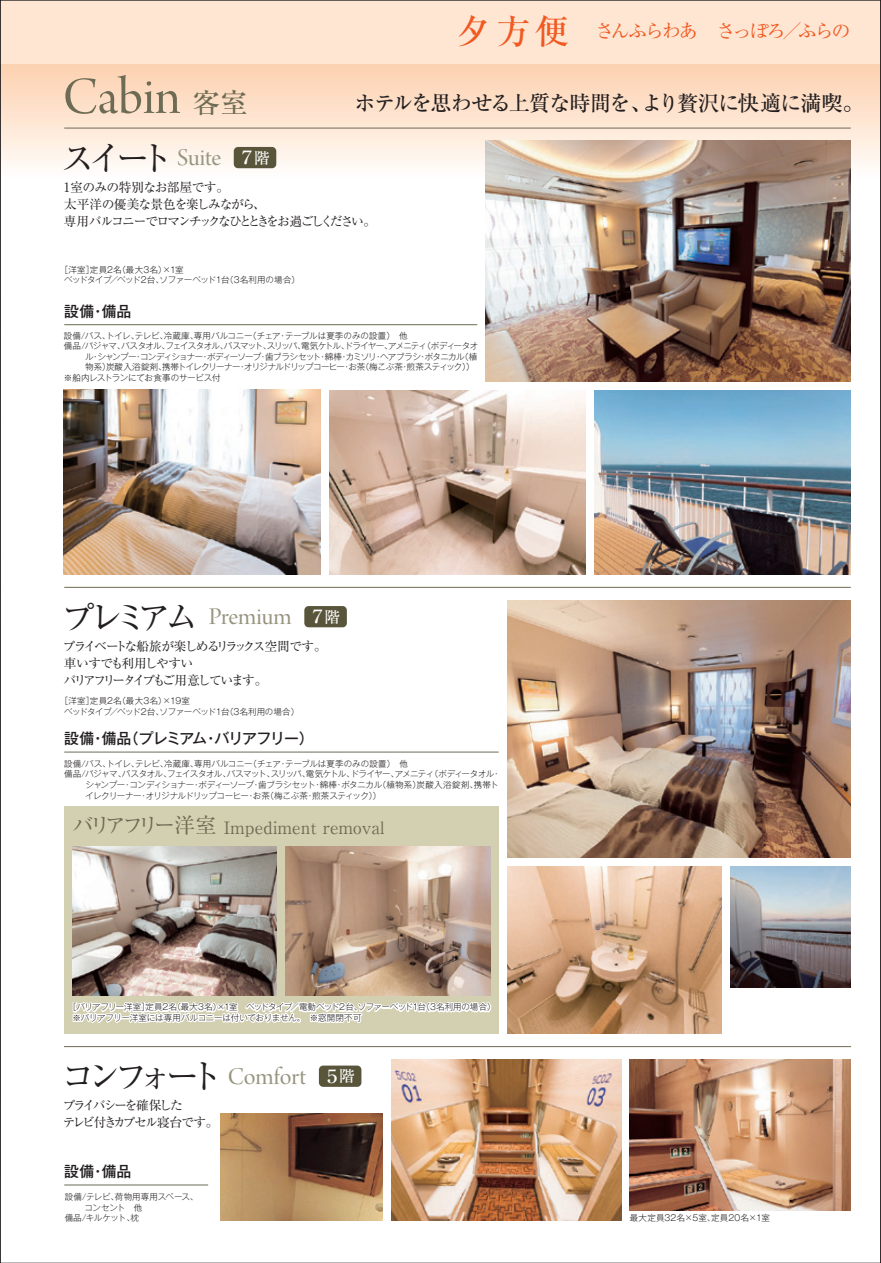
<style>
.page{position:relative;width:881px;height:1263px;background:#fff}
.page>*{position:absolute;margin:0;border:0;box-sizing:border-box;transform-origin:0 0}
.t1{font:55.35px "Arno Pro Display";letter-spacing:-.005em;color:#6d6b54}
.t2{font:34.05px "Ryumin Pro";letter-spacing:-.22em;color:#231f20}
.t3{font:500 27.6px "Ryumin Pro";color:#6d6b54}
.t4{font:25.5px "Arno Pro Display";color:#97957f}
.t5{font:500 21.3px "Ryumin Pro";letter-spacing:-.06em;color:#231f20}
.t6{font:19.2px "Ryumin Pro";letter-spacing:-.125em;color:#f15921}
.t7{font:500 18.3px "Ryumin Pro";color:#fff}
.t8{font:16.95px "Ryumin Pro";color:#6d6b54}
.t9{font:500 14.85px "Gothic MB101 Pro";letter-spacing:-.075em;color:#231f20}
.t10{font:500 14.85px "Gothic MB101 Pro";letter-spacing:-.05em;color:#231f20}
.t11{font:12.75px/17px "Ryumin Pro";letter-spacing:-.1em;color:#231f20}
.t12{font:12.75px/17px "Ryumin Pro";letter-spacing:-.16em;color:#231f20}
.t13{font:12.75px/17px "Ryumin Pro";letter-spacing:-.15em;color:#231f20}
.t14{font:300 8.55px/10.6px "Gothic MB101 Pro";letter-spacing:-.02em;color:#231f20}
.t15{font:300 8.55px "Gothic MB101 Pro";letter-spacing:-.045em;color:#231f20}
.t16{font:300 8.55px "Gothic MB101 Pro";color:#231f20}
.t17{font:300 8.55px "Gothic MB101 Pro";letter-spacing:-.07em;color:#231f20}
.t18{font:300 8.55px "Gothic MB101 Pro";letter-spacing:-.09em;color:#231f20}
.t19{font:300 8.55px "Gothic MB101 Pro";letter-spacing:-.075em;color:#231f20}
.t20{font:300 8.55px/10.6px "Gothic MB101 Pro";letter-spacing:-.015em;color:#231f20}
.t21{font:300 8.55px "Gothic MB101 Pro";letter-spacing:.025em;color:#231f20}
.s1{font-size:15.9px}
.s2{font-weight:500;font-size:34.05px}
.s3{font-size:21.3px}
</style>
<div class="page">
<div style="left:0;top:64px;width:880px;height:115px;background:linear-gradient(to bottom,#fdd1ae,#fdfcfa)"></div>
<div style="left:0;top:0;width:880px;height:64px;background:#fee6d3"></div>
<img style="left:507px;top:866px;width:215px;height:167px">
<div style="left:64px;top:807px;width:434px;height:227px;background:#d3d0b2"></div>
<img style="left:486px;top:141px;width:365px;height:240px">
<img style="left:507px;top:600px;width:344px;height:258px">
<img style="left:629px;top:1059px;width:222px;height:151px">
<img style="left:72px;top:846px;width:205px;height:74px">
<img style="left:286px;top:846px;width:204px;height:74px">
<img style="left:730px;top:866px;width:121px;height:122px">
<img style="left:594px;top:390px;width:257px;height:184px">
<img style="left:329px;top:390px;width:257px;height:185px">
<img style="left:64px;top:390px;width:256px;height:185px">
<img style="left:391px;top:1059px;width:230px;height:162px">
<img style="left:72px;top:920px;width:420px;height:103px">
<svg style="left:629px;top:1207px;width:145px;height:4px"></svg>
<hr style="left:64px;top:128px;width:787px;height:1px;background:#6d6b54">
<hr style="left:64px;top:324px;width:413px;height:1px;background:#6d6b54">
<hr style="left:64px;top:587px;width:787px;height:1px;background:#6d6b54">
<hr style="left:64px;top:1046px;width:787px;height:1px;background:#6d6b54">
<img style="left:220px;top:1113px;width:163px;height:108px">
<hr style="left:64px;top:1184px;width:144px;height:1px;background:#6d6b54">
<hr style="left:64px;top:752px;width:434px;height:1px;background:#6d6b54">
<div style="left:234px;top:147px;width:42px;height:21px;background:#58553a;border-radius:4px"></div>
<div style="left:304px;top:606px;width:43px;height:21px;background:#58553a;border-radius:4px"></div>
<div style="left:319px;top:1065px;width:42px;height:22px;background:#58553a;border-radius:4px"></div>
<svg style="left:0;top:0;width:1px;height:1263px"></svg>
<h1 class="t1" style="left:63px;top:66px;width:120px">Cabin</h1>
<h3 class="t3" style="left:193px;top:81px;width:57px">客室</h3>
<h2 class="t2" style="left:61px;top:131px;width:114px">スイート</h2>
<h3 class="t7" style="left:238px;top:143px;width:33px">７<span class="s1">階</span></h3>
<h3 class="t4" style="left:177px;top:144px;width:46px">Suite</h3>
<h3 class="t6" style="left:457px;top:16px;width:395px"><span class="s2">夕方便</span>　さんふらわあ　さっぽろ／ふらの</h3>
<h3 class="t5" style="left:355px;top:86px;width:511px">ホテルを思わせる上質な時間を、より贅沢に快適に満喫。</h3>
<h3 class="t11" style="left:64px;top:178px;width:314px">1室のみの特別なお部屋です。<br>太平洋の優美な景色を楽しみながら、<br>専用バルコニーでロマンチックなひとときをお過ごしください。</h3>
<p class="t20" style="left:64px;top:263px;width:237px;text-indent:-4px">［洋室］定員2名（最大3名）×1室<br>ベッドタイプ／ベッド2台、ソファーベッド1台（3名利用の場合）</p>
<h3 class="t10" style="left:64px;top:299px;width:69px">設備・備品</h3>
<p class="t16" style="left:64px;top:328px;width:345px">設備/バス、トイレ、テレビ、冷蔵庫、専用バルコニー（チェア・テーブルは夏季のみの設置）　他</p>
<p class="t18" style="left:64px;top:339px;width:416px">備品/パジャマ、バスタオル、フェイスタオル、バスマット、スリッパ、電気ケトル、ドライヤー、アメニティ（ボディータオ</p>
<p class="t19" style="left:85px;top:349px;width:393px">ル・シャンプー・コンディショナー・ボディーソープ・歯ブラシセット・綿棒・カミソリ・ヘアブラシ・ボタニカル（植</p>
<p class="t15" style="left:85px;top:360px;width:391px">物系）炭酸入浴錠剤、携帯トイレクリーナー・オリジナルドリップコーヒー・お茶（梅こぶ茶・煎茶スティック））</p>
<p class="t15" style="left:64px;top:371px;width:158px">※船内レストランにてお食事のサービス付</p>
<h2 class="t2" style="left:62px;top:590px;width:139px">プレミアム</h2>
<h3 class="t7" style="left:308px;top:602px;width:33px">７<span class="s1">階</span></h3>
<h3 class="t4" style="left:209px;top:602px;width:85px">Premium</h3>
<h3 class="t12" style="left:63px;top:637px;width:265px">プライベートな船旅が楽しめるリラックス空間です。車いすでも利用しやすい<br>バリアフリータイプもご用意しています。</h3>
<p class="t14" style="left:64px;top:694px;width:236px;text-indent:-4px">［洋室］定員2名（最大3名）×19室<br>ベッドタイプ／ベッド2台、ソファーベッド1台（3名利用の場合）</p>
<h3 class="t9" style="left:64px;top:726px;width:251px">設備・備品（プレミアム・バリアフリー）</h3>
<p class="t16" style="left:64px;top:756px;width:345px">設備/バス、トイレ、テレビ、冷蔵庫、専用バルコニー（チェア・テーブルは夏季のみの設置）　他</p>
<p class="t17" style="left:64px;top:767px;width:438px">備品/パジャマ、バスタオル、フェイスタオル、バスマット、スリッパ、電気ケトル、ドライヤー、アメニティ（ボディータオル・</p>
<p class="t15" style="left:85px;top:778px;width:415px">シャンプー・コンディショナー・ボディーソープ・歯ブラシセット・綿棒・ボタニカル（植物系）炭酸入浴錠剤、携帯ト</p>
<p class="t15" style="left:85px;top:788px;width:297px">イレクリーナー・オリジナルドリップコーヒー・お茶（梅こぶ茶・煎茶スティック））</p>
<h3 class="t8" style="left:72px;top:814px;width:313px"><span class="s3">バリアフリー洋室</span> Impediment removal</h3>
<p class="t14" style="left:72px;top:1001px;width:425px;text-indent:-4px">［バリアフリー洋室］定員2名（最大3名）×1室　ベッドタイプ／電動ベッド2台、ソファーベッド1台（3名利用の場合）※バリアフリー洋室には専用バルコニーは付いておりません。　※窓開閉不可</p>
<h2 class="t2" style="left:61px;top:1050px;width:164px">コンフォート</h2>
<h3 class="t7" style="left:323px;top:1061px;width:33px">５<span class="s1">階</span></h3>
<h3 class="t4" style="left:228px;top:1063px;width:80px">Comfort</h3>
<h3 class="t13" style="left:63px;top:1096px;width:157px">プライバシーを確保した<br>テレビ付きカプセル寝台です。</h3>
<h3 class="t10" style="left:64px;top:1159px;width:69px">設備・備品</h3>
<p class="t14" style="left:65px;top:1190px;width:135px">設備/テレビ、荷物用専用スペース、　　 コンセント　他<br>備品/キルケット、枕</p>
<p class="t21" style="left:630px;top:1210px;width:142px">最大定員32名×5室、定員20名×1室</p>
</div>
